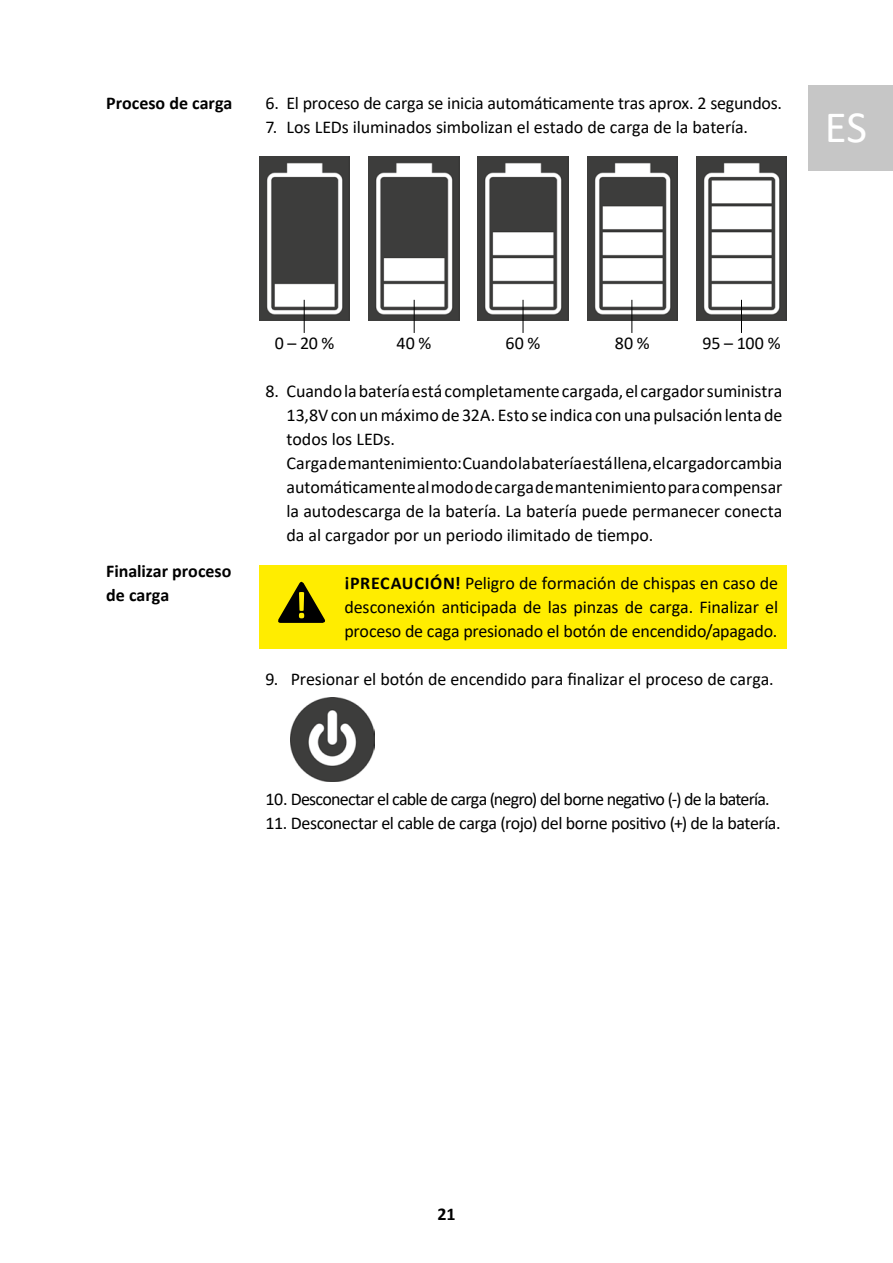
<style>
.page{position:relative;width:893px;height:1263px;background:#fff}
.page>*{position:absolute;margin:0;border:0;box-sizing:border-box;transform-origin:0 0}
.t1{font:45px "Calibri";color:#fff}
.t2{font:18px/24px "Calibri";letter-spacing:-.01em;color:#000}
.t3{font:18px "Calibri";letter-spacing:-.045em;color:#000}
.t4{font:700 18px/24px "Calibri";color:#000}
.s1{font-weight:700}
</style>
<div class="page">
<div style="left:808px;top:85px;width:85px;height:85px;background:#c6c6c6"></div>
<img style="left:259px;top:156px;width:91px;height:164px">
<img style="left:369px;top:156px;width:90px;height:164px">
<img style="left:478px;top:156px;width:90px;height:164px">
<img style="left:587px;top:156px;width:90px;height:164px">
<img style="left:696px;top:156px;width:91px;height:164px">
<hr style="left:304px;top:300px;width:1px;height:33px;background:#000">
<hr style="left:414px;top:300px;width:1px;height:33px;background:#000">
<hr style="left:523px;top:300px;width:1px;height:33px;background:#000">
<hr style="left:631px;top:300px;width:1px;height:33px;background:#000">
<hr style="left:741px;top:300px;width:1px;height:33px;background:#000">
<div style="left:259px;top:565px;width:528px;height:83px;background:#ffed00"></div>
<svg style="left:278px;top:581px;width:47px;height:42px"></svg>
<img style="left:291px;top:697px;width:84px;height:84px">
<p class="t4" style="left:106px;top:91px;width:128px">Proceso de carga</p>
<p class="t2" style="left:265px;top:91px;width:518px">6. El proceso de carga se inicia automáticamente tras aprox. 2 segundos.</p>
<p class="t2" style="left:265px;top:115px;width:484px">7. Los LEDs iluminados simbolizan el estado de carga de la batería.</p>
<h1 class="t1" style="left:825px;top:96px;width:44px">ES</h1>
<p class="t4" style="left:106px;top:559px;width:127px">Finalizar proceso de carga</p>
<p class="t2" style="left:275px;top:331px;width:61px">0 – 20 %</p>
<p class="t2" style="left:396px;top:331px;width:36px">40 %</p>
<p class="t2" style="left:506px;top:331px;width:36px">60 %</p>
<p class="t2" style="left:615px;top:331px;width:36px">80 %</p>
<p class="t2" style="left:702px;top:331px;width:80px">95 – 100 %</p>
<p class="t2" style="left:287px;top:379px;width:497px;text-indent:-21px">8. Cuando la batería está completamente cargada, el cargador suministra 13,8Vcon unmáximo de 32A. Esto se indica con una pulsación lenta de todos los LEDs.<br>Carga de mantenimiento: Cuando la batería está llena, el cargador cambia automáticamentealmododecargademantenimientoparacompensar la autodescarga de la batería. La batería puede permanecer conecta da al cargador por un periodo ilimitado de tiempo.</p>
<p class="t2" style="left:344px;top:571px;width:435px;text-align:justify"><span class="s1">¡PRECAUCIÓN!</span> Peligro de formación de chispas en caso de desconexión anticipada de las pinzas de carga. Finalizar el proceso de caga presionado el botón de encendido/apagado.</p>
<p class="t2" style="left:265px;top:667px;width:510px">9. Presionar el botón de encendido para finalizar el proceso de carga.</p>
<p class="t3" style="left:265px;top:787px;width:506px">10. Desconectar el cable de carga (negro) del borne negativo (-) de la batería.</p>
<p class="t2" style="left:265px;top:811px;width:517px">11. Desconectar el cable de carga (rojo) del borne positivo (+) de la batería.</p>
<p class="t4" style="left:437px;top:1202px;width:19px">21</p>
</div>
